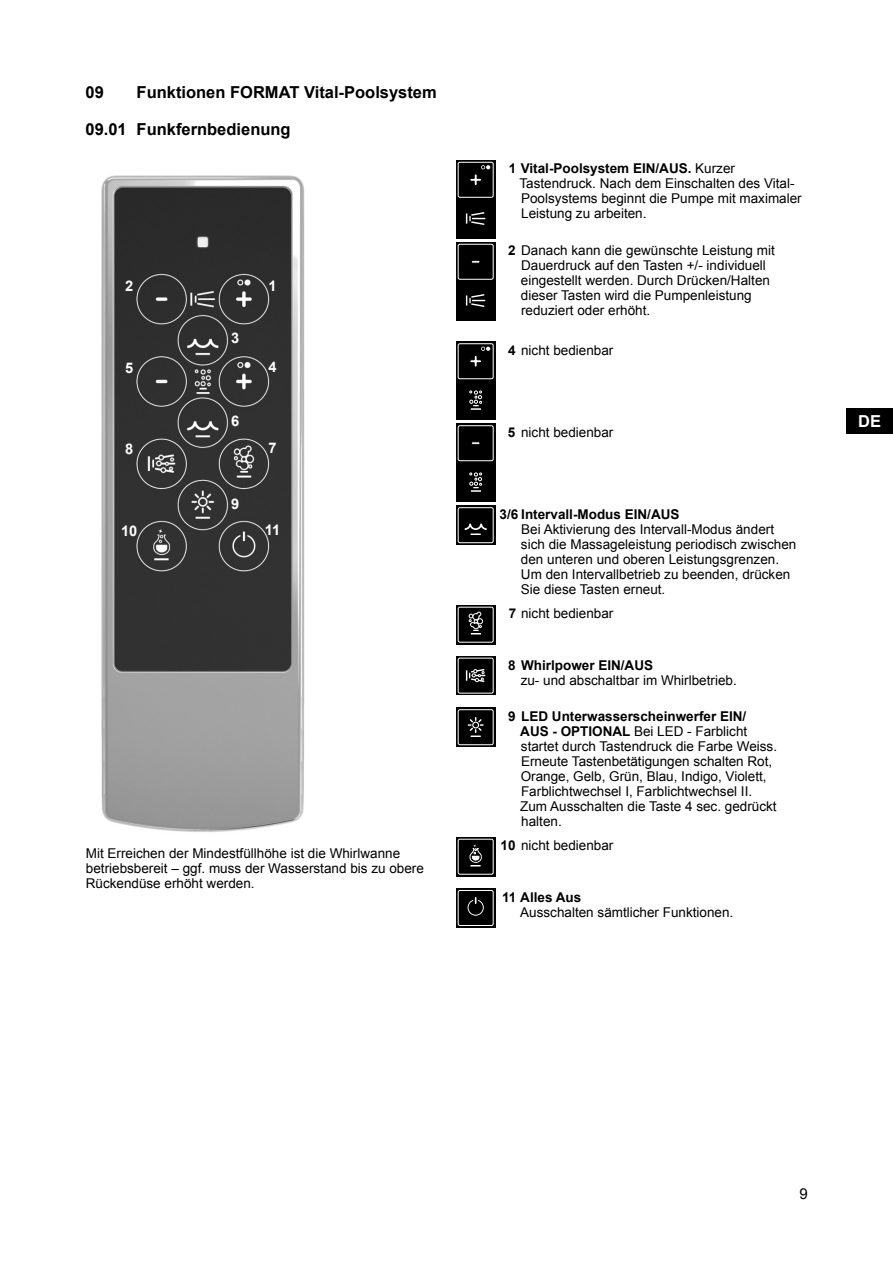
<style>
.page{position:relative;width:893px;height:1263px;background:#fff}
.page>*{position:absolute;margin:0;border:0;box-sizing:border-box;transform-origin:0 0}
.t1{font:700 16.5px "Arial";color:#000}
.t2{font:700 16.5px "Arial";color:#fff}
.t3{font:15px "Arial";color:#000}
.t4{font:700 14.7px "Arial";color:#fff}
.t5{font:13.5px/15px "Arial";color:#000}
.t6{font:700 13.5px "Arial";color:#000}
.s1{font-weight:700}
</style>
<div class="page">
<div style="left:846px;top:408px;width:47px;height:26px;background:#000"></div>
<img style="left:101px;top:175px;width:204px;height:657px">
<div style="left:132px;top:616px;width:137px;height:37px;background:#313131"></div>
<svg style="left:456px;top:160px;width:39px;height:160px;background:#191919"></svg>
<svg style="left:456px;top:341px;width:39px;height:204px;background:#1e1e1e"></svg>
<svg style="left:456px;top:605px;width:39px;height:39px;background:#2a2a2a"></svg>
<svg style="left:456px;top:656px;width:39px;height:39px;background:#292929"></svg>
<svg style="left:456px;top:707px;width:39px;height:40px;background:#222"></svg>
<svg style="left:456px;top:837px;width:39px;height:39px;background:#272727"></svg>
<svg style="left:456px;top:888px;width:39px;height:40px;background:#1e1e1e"></svg>
<p class="t1" style="left:86px;top:83px;width:20px">09</p>
<p class="t1" style="left:137px;top:83px;width:302px">Funktionen FORMAT Vital-Poolsystem</p>
<p class="t1" style="left:86px;top:120px;width:207px">09.01 Funkfernbedienung</p>
<p class="t4" style="left:125px;top:277px;width:10px">2</p>
<p class="t4" style="left:231px;top:329px;width:10px">3</p>
<p class="t4" style="left:269px;top:277px;width:10px">1</p>
<p class="t4" style="left:125px;top:359px;width:10px">5</p>
<p class="t4" style="left:269px;top:359px;width:10px">4</p>
<p class="t4" style="left:231px;top:413px;width:10px">6</p>
<p class="t4" style="left:125px;top:441px;width:10px">8</p>
<p class="t4" style="left:269px;top:440px;width:10px">7</p>
<p class="t4" style="left:231px;top:496px;width:10px">9</p>
<p class="t4" style="left:121px;top:523px;width:18px">10</p>
<p class="t4" style="left:265px;top:521px;width:17px">11</p>
<p class="t5" style="left:86px;top:846px;width:340px">Mit Erreichen der Mindestfüllhöhe ist die Whirlwanne betriebsbereit – ggf. muss der Wasserstand bis zu obere<br>Rückendüse erhöht werden.</p>
<p class="t5" style="left:519px;top:161px;width:284px;text-indent:-11px"><span class="s1">1 Vital-Poolsystem EIN/AUS.</span> Kurzer Tastendruck. Nach dem Einschalten des Vital-Poolsystems beginnt die Pumpe mit maximaler Leistung zu arbeiten.</p>
<p class="t5" style="left:521px;top:243px;width:255px;text-indent:-13px"><span class="s1">2</span> Danach kann die gewünschte Leistung mit Dauerdruck auf den Tasten +/- individuell eingestellt werden. Durch Drücken/Halten dieser Tasten wird die Pumpenleistung reduziert oder erhöht.</p>
<p class="t5" style="left:508px;top:343px;width:107px"><span class="s1">4</span> nicht bedienbar</p>
<p class="t5" style="left:508px;top:425px;width:107px"><span class="s1">5</span> nicht bedienbar</p>
<p class="t6" style="left:500px;top:507px;width:181px">3/6 Intervall-Modus EIN/AUS</p>
<p class="t5" style="left:521px;top:522px;width:277px">Bei Aktivierung des Intervall-Modus ändert sich die Massageleistung periodisch zwischen den unteren und oberen Leistungsgrenzen.<br>Um den Intervallbetrieb zu beenden, drücken Sie diese Tasten erneut.</p>
<p class="t5" style="left:509px;top:606px;width:106px"><span class="s1">7</span> nicht bedienbar</p>
<p class="t6" style="left:508px;top:657px;width:147px">8 Whirlpower EIN/AUS</p>
<p class="t5" style="left:521px;top:672px;width:218px">zu- und abschaltbar im Whirlbetrieb.</p>
<p class="t5" style="left:520px;top:709px;width:258px;text-indent:-12px"><span class="s1">9 LED Unterwasserscheinwerfer EIN/ AUS - OPTIONAL</span> Bei LED - Farblicht startet durch Tastendruck die Farbe Weiss.<br>Erneute Tastenbetätigungen schalten Rot, Orange, Gelb, Grün, Blau, Indigo, Violett, Farblichtwechsel I, Farblichtwechsel II.<br>Zum Ausschalten die Taste 4 sec. gedrückt halten.</p>
<p class="t5" style="left:500px;top:838px;width:114px"><span class="s1">10</span> nicht bedienbar</p>
<p class="t6" style="left:502px;top:889px;width:81px">11 Alles Aus</p>
<p class="t5" style="left:520px;top:905px;width:215px">Ausschalten sämtlicher Funktionen.</p>
<p class="t2" style="left:858px;top:412px;width:24px">DE</p>
<p class="t3" style="left:799px;top:1186px;width:10px">9</p>
</div>
